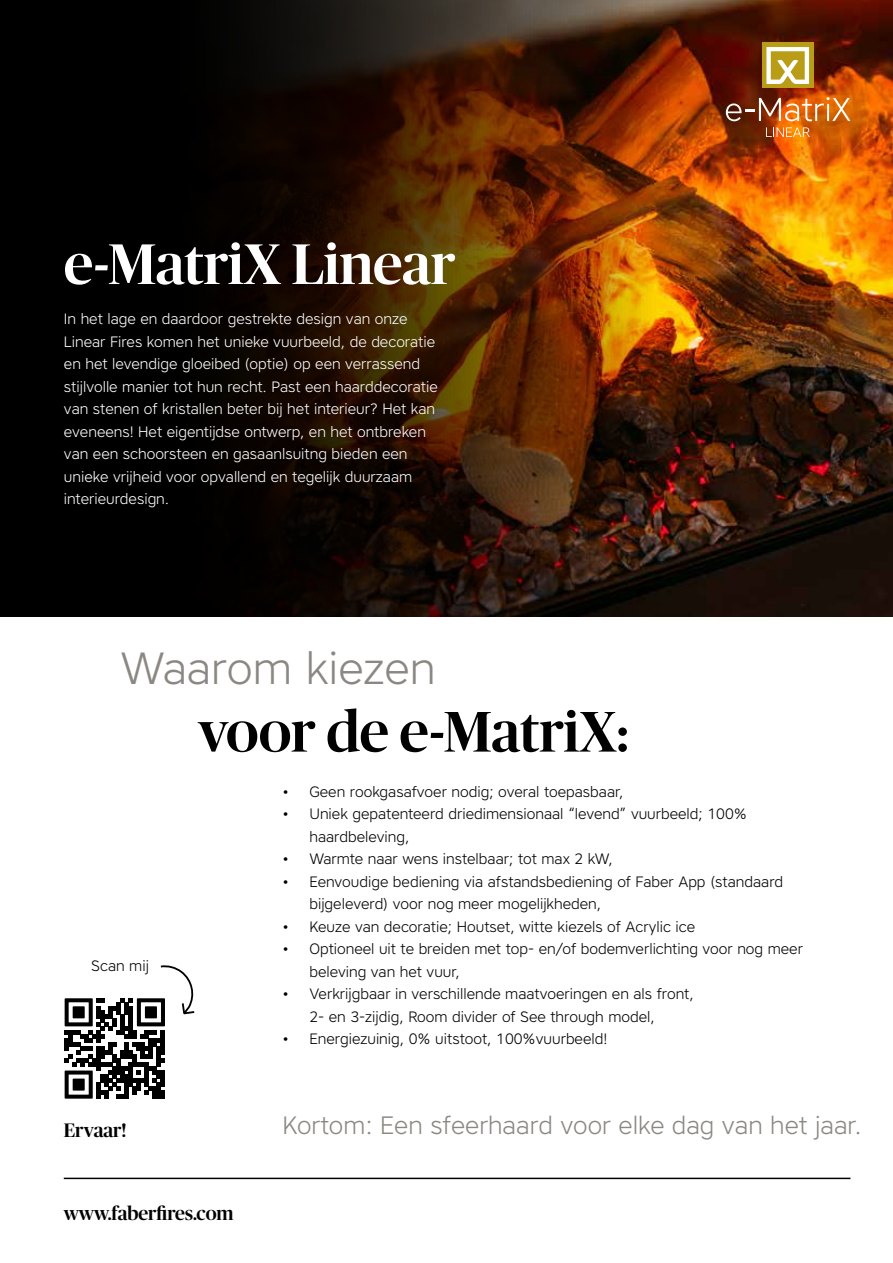
<style>
.page{position:relative;width:893px;height:1263px;background:#fff}
.page>*{position:absolute;margin:0;border:0;box-sizing:border-box;transform-origin:0 0}
.t1{font:500 57.15px "Publico Banner";color:#000}
.t2{font:500 57.15px "Publico Banner";color:#fff}
.t3{font:300 45px "Core Sans A35";color:#8b8883}
.t4{font:300 25.05px "Core Sans A35";color:#8b8883}
.t5{font:500 19.5px "Publico Banner";color:#000}
.t6{font:500 19.35px "Publico Banner";color:#000}
.t7{font:300 15px/22.5px "Core Sans A35";color:#000}
.t8{font:300 15px/22.5px "Core Sans A35";color:#fff}
</style>
<div class="page">
<div style="left:0;top:0;width:893px;height:617px;background:#000"></div>
<img style="left:233px;top:0;width:660px;height:616px">
<hr style="left:64px;top:1178px;width:786px;height:1px;background:#000">
<svg style="left:726px;top:97px;width:124px;height:24px;background:#bb6c39"></svg>
<div style="left:762px;top:43px;width:51px;height:45px;background:#ba9d17"></div>
<svg style="left:766px;top:47px;width:43px;height:37px"></svg>
<svg style="left:766px;top:127px;width:44px;height:10px"></svg>
<svg style="left:65px;top:965px;width:130px;height:134px"></svg>
<h1 class="t2" style="left:64px;top:224px;width:393px">e-MatriX Linear</h1>
<p class="t8" style="left:64px;top:307px;width:375px">In het lage en daardoor gestrekte design van onze Linear Fires komen het unieke vuurbeeld, de decoratie en het levendige gloeibed (optie) op een verrassend stijlvolle manier tot hun recht. Past een haarddecoratie van stenen of kristallen beter bij het interieur? Het kan eveneens! Het eigentijdse ontwerp, en het ontbreken van een schoorsteen en gasaanlsuitng bieden een unieke vrijheid voor opvallend en tegelijk duurzaam interieurdesign.</p>
<h2 class="t3" style="left:120px;top:639px;width:317px">Waarom kiezen</h2>
<p class="t7" style="left:91px;top:954px;width:59px">Scan mij</p>
<h3 class="t5" style="left:64px;top:1116px;width:64px">Ervaar!</h3>
<h1 class="t1" style="left:198px;top:692px;width:431px">voor de e-MatriX:</h1>
<p class="t7" style="left:282px;top:780px;width:343px">• Geen rookgasafvoer nodig; overal toepasbaar,</p>
<p class="t7" style="left:309px;top:802px;width:439px;text-indent:-27px">• Uniek gepatenteerd driedimensionaal “levend” vuurbeeld; 100% haardbeleving,</p>
<p class="t7" style="left:282px;top:847px;width:332px">• Warmte naar wens instelbaar; tot max 2 kW,</p>
<p class="t7" style="left:309px;top:870px;width:475px;text-indent:-27px">• Eenvoudige bediening via afstandsbediening of Faber App (standaard bijgeleverd) voor nog meer mogelijkheden,</p>
<p class="t7" style="left:282px;top:915px;width:414px">• Keuze van decoratie; Houtset, witte kiezels of Acrylic ice</p>
<p class="t7" style="left:309px;top:937px;width:495px;text-indent:-27px">• Optioneel uit te breiden met top- en/of bodemverlichting voor nog meer beleving van het vuur,</p>
<p class="t7" style="left:309px;top:982px;width:386px;text-indent:-27px">• Verkrijgbaar in verschillende maatvoeringen en als front,<br>2- en 3-zijdig, Room divider of See through model,</p>
<p class="t7" style="left:282px;top:1027px;width:326px">• Energiezuinig, 0% uitstoot, 100%vuurbeeld!</p>
<h3 class="t4" style="left:282px;top:1109px;width:581px">Kortom: Een sfeerhaard voor elke dag van het jaar.</h3>
<p class="t6" style="left:64px;top:1200px;width:171px">www.faberfires.com</p>
</div>
